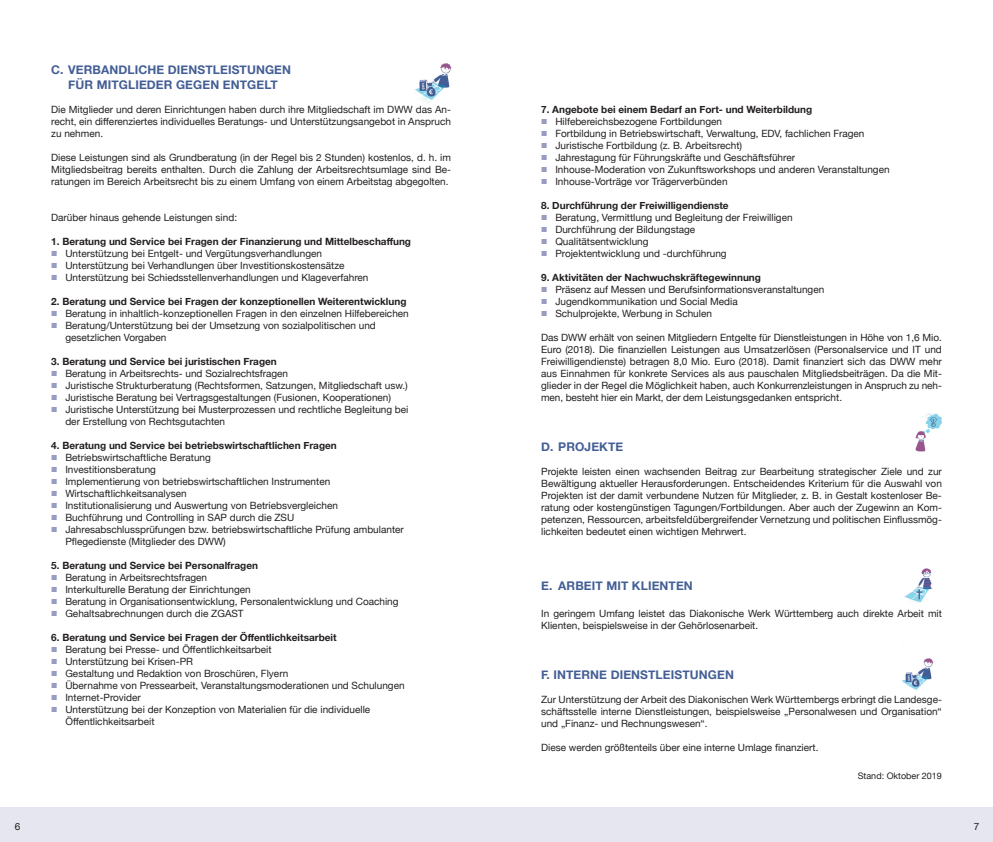
<style>
.page{position:relative;width:993px;height:842px;background:#fff}
.page>*{position:absolute;margin:0;border:0;box-sizing:border-box;transform-origin:0 0}
.t1{font:700 12px/14.4px "Helvetica Neue";letter-spacing:.01em;color:#435e95;text-align:center}
.t2{font:10px/12px "Helvetica Neue";color:#231f20}
.t3{font:700 10px "Helvetica Neue";color:#231f20}
.t4{font:9px "Helvetica Neue";color:#231f20}
</style>
<div class="page">
<div style="left:0;top:808px;width:992px;height:34px;background:#e5e6ef"></div>
<img style="left:915px;top:413px;width:26px;height:39px">
<img style="left:904px;top:568px;width:28px;height:35px">
<img style="left:901px;top:658px;width:33px;height:32px">
<img style="left:415px;top:63px;width:36px;height:40px">
<p class="t1" style="left:51px;top:63px;width:241px">C. VERBANDLICHE DIENSTLEISTUNGEN<br>FÜR MITGLIEDER GEGEN ENTGELT</p>
<p class="t2" style="left:51px;top:104px;width:401px;text-align:justify">Die Mitglieder und deren Einrichtungen haben durch ihre Mitgliedschaft im DWW das An&shy;recht, ein differenziertes individuelles Beratungs- und Unterstützungsangebot in Anspruch zu nehmen.</p>
<p class="t2" style="left:51px;top:152px;width:401px;text-align:justify">Diese Leistungen sind als Grundberatung (in der Regel bis 2 Stunden) kostenlos, d. h. im Mitgliedsbeitrag bereits enthalten. Durch die Zahlung der Arbeitsrechtsumlage sind Be&shy;ratungen im Bereich Arbeitsrecht bis zu einem Umfang von einem Arbeitstag abgegolten.</p>
<p class="t2" style="left:51px;top:212px;width:187px">Darüber hinaus gehende Leistungen sind:</p>
<p class="t3" style="left:51px;top:233px;width:361px">1. Beratung und Service bei Fragen der Finanzierung und Mittelbeschaffung</p>
<p class="t2" style="left:65px;top:248px;width:304px">Unterstützung bei Entgelt- und Vergütungsverhandlungen<br>Unterstützung bei Verhandlungen über Investitionskostensätze<br>Unterstützung bei Schiedsstellenverhandlungen und Klageverfahren</p>
<p class="t3" style="left:51px;top:293px;width:356px">2. Beratung und Service bei Fragen der konzeptionellen Weiterentwicklung</p>
<p class="t2" style="left:65px;top:308px;width:345px">Beratung in inhaltlich-konzeptionellen Fragen in den einzelnen Hilfebereichen<br>Beratung/Unterstützung bei der Umsetzung von sozialpolitischen und gesetzlichen Vorgaben</p>
<p class="t3" style="left:51px;top:353px;width:227px">3. Beratung und Service bei juristischen Fragen</p>
<p class="t2" style="left:65px;top:368px;width:344px">Beratung in Arbeitsrechts- und Sozialrechtsfragen<br>Juristische Strukturberatung (Rechtsformen, Satzungen, Mitgliedschaft usw.)<br>Juristische Beratung bei Vertragsgestaltungen (Fusionen, Kooperationen)<br>Juristische Unterstützung bei Musterprozessen und rechtliche Begleitung bei der Erstellung von Rechtsgutachten</p>
<p class="t3" style="left:51px;top:437px;width:287px">4. Beratung und Service bei betriebswirtschaftlichen Fragen</p>
<p class="t2" style="left:65px;top:452px;width:340px">Betriebswirtschaftliche Beratung<br>Investitionsberatung<br>Implementierung von betriebswirtschaftlichen Instrumenten Wirtschaftlichkeitsanalysen<br>Institutionalisierung und Auswertung von Betriebsvergleichen<br>Buchführung und Controlling in SAP durch die ZSU Jahresabschlussprüfungen bzw. betriebswirtschaftliche Prüfung ambulanter Pflegedienste (Mitglieder des DWW)</p>
<p class="t3" style="left:51px;top:557px;width:208px">5. Beratung und Service bei Personalfragen</p>
<p class="t2" style="left:65px;top:572px;width:334px">Beratung in Arbeitsrechtsfragen<br>Interkulturelle Beratung der Einrichtungen<br>Beratung in Organisationsentwicklung, Personalentwicklung und Coaching Gehaltsabrechnungen durch die ZGAST</p>
<p class="t3" style="left:51px;top:629px;width:287px">6. Beratung und Service bei Fragen der Öffentlichkeitsarbeit</p>
<p class="t2" style="left:65px;top:644px;width:340px">Beratung bei Presse- und Öffentlichkeitsarbeit<br>Unterstützung bei Krisen-PR<br>Gestaltung und Redaktion von Broschüren, Flyern<br>Übernahme von Pressearbeit, Veranstaltungsmoderationen und Schulungen Internet-Provider<br>Unterstützung bei der Konzeption von Materialien für die individuelle Öffentlichkeitsarbeit</p>
<p class="t3" style="left:541px;top:101px;width:272px">7. Angebote bei einem Bedarf an Fort- und Weiterbildung</p>
<p class="t2" style="left:555px;top:116px;width:335px">Hilfebereichsbezogene Fortbildungen<br>Fortbildung in Betriebswirtschaft, Verwaltung, EDV, fachlichen Fragen Juristische Fortbildung (z. B. Arbeitsrecht)<br>Jahrestagung für Führungskräfte und Geschäftsführer<br>Inhouse-Moderation von Zukunftsworkshops und anderen Veranstaltungen Inhouse-Vorträge vor Trägerverbünden</p>
<p class="t3" style="left:541px;top:197px;width:189px">8. Durchführung der Freiwilligendienste</p>
<p class="t2" style="left:555px;top:212px;width:239px">Beratung, Vermittlung und Begleitung der Freiwilligen Durchführung der Bildungstage<br>Qualitätsentwicklung<br>Projektentwicklung und -durchführung</p>
<p class="t3" style="left:541px;top:269px;width:221px">9. Aktivitäten der Nachwuchskräftegewinnung</p>
<p class="t2" style="left:555px;top:284px;width:270px">Präsenz auf Messen und Berufsinformationsveranstaltungen<br>Jugendkommunikation und Social Media<br>Schulprojekte, Werbung in Schulen</p>
<p class="t2" style="left:541px;top:332px;width:402px;text-align:justify">Das DWW erhält von seinen Mitgliedern Entgelte für Dienstleistungen in Höhe von 1,6 Mio.<br>Euro (2018). Die finanziellen Leistungen aus Umsatzerlösen (Personalservice und IT und Freiwilligendienste) betragen 8,0 Mio. Euro (2018). Damit finanziert sich das DWW mehr aus Einnahmen für konkrete Services als aus pauschalen Mitgliedsbeiträgen. Da die Mit&shy;glieder in der Regel die Möglichkeit haben, auch Konkurrenzleistungen in Anspruch zu neh&shy;men, besteht hier ein Markt, der dem Leistungsgedanken entspricht.</p>
<p class="t1" style="left:541px;top:440px;width:84px">D. PROJEKTE</p>
<p class="t2" style="left:541px;top:466px;width:402px;text-align:justify">Projekte leisten einen wachsenden Beitrag zur Bearbeitung strategischer Ziele und zur Bewältigung aktueller Herausforderungen. Entscheidendes Kriterium für die Auswahl von Projekten ist der damit verbundene Nutzen für Mitglieder, z. B. in Gestalt kostenloser Be&shy;ratung oder kostengünstigen Tagungen/Fortbildungen. Aber auch der Zugewinn an Kom&shy;petenzen, Ressourcen, arbeitsfeldübergreifender Vernetzung und politischen Einflussmög&shy;lichkeiten bedeutet einen wichtigen Mehrwert.</p>
<p class="t1" style="left:541px;top:579px;width:153px">E. ARBEIT MIT KLIENTEN</p>
<p class="t2" style="left:541px;top:608px;width:402px">In geringem Umfang leistet das Diakonische Werk Württemberg auch direkte Arbeit mit<br>Klienten, beispielsweise in der Gehörlosenarbeit.</p>
<p class="t1" style="left:541px;top:668px;width:194px">F. INTERNE DIENSTLEISTUNGEN</p>
<p class="t2" style="left:541px;top:694px;width:402px;text-align:justify">Zur Unterstützung der Arbeit des Diakonischen Werk Württembergs erbringt die Landesge&shy;schäftsstelle interne Dienstleistungen, beispielsweise „Personalwesen und Organisation“ und „Finanz- und Rechnungswesen“.</p>
<p class="t2" style="left:541px;top:742px;width:279px">Diese werden größtenteils über eine interne Umlage finanziert.</p>
<p class="t4" style="left:857px;top:769px;width:86px">Stand: Oktober 2019</p>
<p class="t2" style="left:15px;top:821px;width:7px">6</p>
<p class="t2" style="left:973px;top:821px;width:7px">7</p>
</div>
